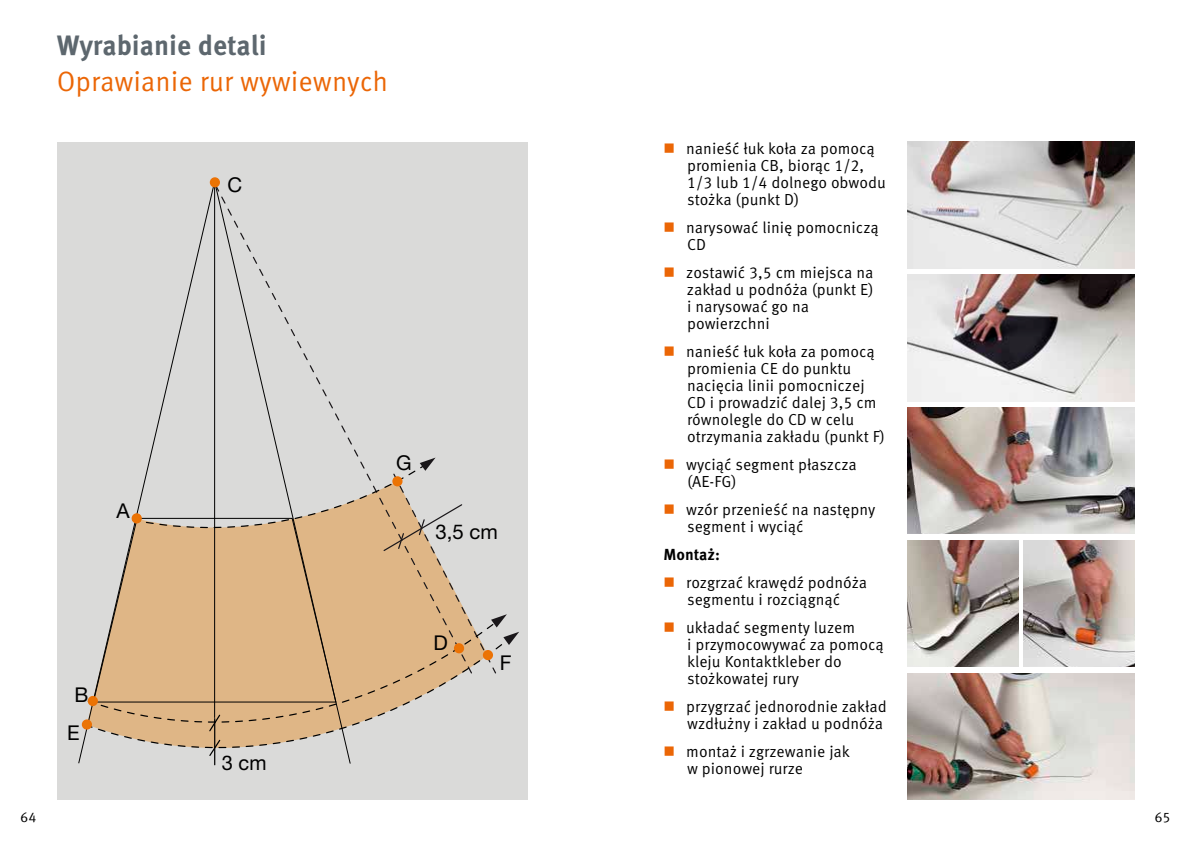
<style>
.page{position:relative;width:1191px;height:845px;background:#fff}
.page>*{position:absolute;margin:0;border:0;box-sizing:border-box;transform-origin:0 0}
.t1{font:28px "Meta Correspondence Pro";color:#eb6606}
.t2{font:700 28px "Meta Correspondence Pro";letter-spacing:-.005em;color:#5d676e;scale:.96 1}
.t3{font:20.4px "Helvetica Neue LT Pro";color:#000}
.t4{font:16px/17px "Meta Correspondence Pro";color:#000}
.t5{font:700 16px "Meta Correspondence Pro";color:#000}
.t6{font:14px "Meta Correspondence Pro";color:#000}
.s1{color:#eb6606}
</style>
<div class="page">
<div style="left:57px;top:142px;width:470px;height:657px;background:#dadad9"></div>
<svg style="left:78px;top:181px;width:135px;height:583px"></svg>
<svg style="left:213px;top:184px;width:146px;height:273px"></svg>
<svg style="left:84px;top:636px;width:376px;height:130px"></svg>
<div style="left:211px;top:178px;width:8px;height:9px;background:#eb7404;border-radius:50%"></div>
<div style="left:210px;top:177px;width:10px;height:10px;border:2px solid #ec7205;border-radius:50%"></div>
<div style="left:89px;top:697px;width:8px;height:8px;background:#eb7404;border-radius:50%"></div>
<div style="left:88px;top:696px;width:10px;height:10px;border:2px solid #ec7205;border-radius:50%"></div>
<div style="left:83px;top:720px;width:8px;height:9px;background:#eb7404;border-radius:50%"></div>
<div style="left:82px;top:719px;width:10px;height:10px;border:2px solid #ec7205;border-radius:50%"></div>
<svg style="left:132px;top:457px;width:387px;height:217px"></svg>
<div style="left:455px;top:644px;width:8px;height:8px;background:#eb7404;border-radius:50%"></div>
<div style="left:454px;top:643px;width:10px;height:10px;border:2px solid #ec7205;border-radius:50%"></div>
<img style="left:907px;top:275px;width:227px;height:126px">
<img style="left:907px;top:142px;width:227px;height:126px">
<img style="left:907px;top:407px;width:227px;height:127px">
<img style="left:1023px;top:540px;width:111px;height:127px">
<img style="left:907px;top:540px;width:111px;height:127px">
<img style="left:907px;top:673px;width:227px;height:126px">
<h1 class="t2" style="left:57px;top:24px;width:220px">Wyrabianie detali</h1>
<h1 class="t1" style="left:57px;top:60px;width:333px">Oprawianie rur wywiewnych</h1>
<p class="t3" style="left:227px;top:172px;width:16px">C</p>
<p class="t3" style="left:117px;top:498px;width:15px">A</p>
<p class="t6" style="left:20px;top:806px;width:18px">64</p>
<p class="t3" style="left:74px;top:681px;width:15px">B</p>
<p class="t3" style="left:67px;top:720px;width:14px">E</p>
<p class="t3" style="left:222px;top:750px;width:46px">3 cm</p>
<p class="t3" style="left:396px;top:450px;width:17px">G</p>
<p class="t3" style="left:435px;top:519px;width:64px">3,5 cm</p>
<p class="t3" style="left:433px;top:630px;width:16px">D</p>
<p class="t3" style="left:499px;top:650px;width:13px">F</p>
<p class="t4" style="left:687px;top:139px;width:200px;text-indent:-24px"><span class="s1">■</span> nanieść łuk koła za pomocą promienia CB, biorąc 1/2,<br>1/3 lub 1/4 dolnego obwodu stożka (punkt D)</p>
<p class="t4" style="left:687px;top:218px;width:193px;text-indent:-24px"><span class="s1">■</span> narysować linię pomocniczą<br>CD</p>
<p class="t4" style="left:687px;top:263px;width:188px;text-indent:-23px"><span class="s1">■</span> zostawić 3,5 cm miejsca na zakład u podnóża (punkt E) i narysować go na powierzchni</p>
<p class="t4" style="left:687px;top:342px;width:199px;text-indent:-24px"><span class="s1">■</span> nanieść łuk koła za pomocą promienia CE do punktu nacięcia linii pomocniczej<br>CD i prowadzić dalej 3,5 cm równolegle do CD w celu otrzymania zakładu (punkt F)</p>
<p class="t4" style="left:687px;top:455px;width:171px;text-indent:-24px"><span class="s1">■</span> wyciąć segment płaszcza (AE-FG)</p>
<p class="t4" style="left:687px;top:500px;width:190px;text-indent:-24px"><span class="s1">■</span> wzór przenieść na następny segment i wyciąć</p>
<p class="t5" style="left:663px;top:542px;width:58px">Montaż:</p>
<p class="t4" style="left:663px;top:573px;width:205px;text-align:center"><span class="s1">■</span> rozgrzać krawędź podnóża segmentu i rozciągnąć</p>
<p class="t4" style="left:687px;top:618px;width:198px;text-indent:-24px"><span class="s1">■</span> układać segmenty luzem<br>i przymocowywać za pomocą kleju Kontaktkleber do stożkowatej rury</p>
<p class="t4" style="left:663px;top:697px;width:225px;text-align:right"><span class="s1">■</span> przygrzać jednorodnie zakład wzdłużny i zakład u podnóża</p>
<p class="t4" style="left:687px;top:742px;width:164px;text-indent:-24px"><span class="s1">■</span> montaż i zgrzewanie jak w pionowej rurze</p>
<p class="t6" style="left:1154px;top:806px;width:18px">65</p>
</div>
